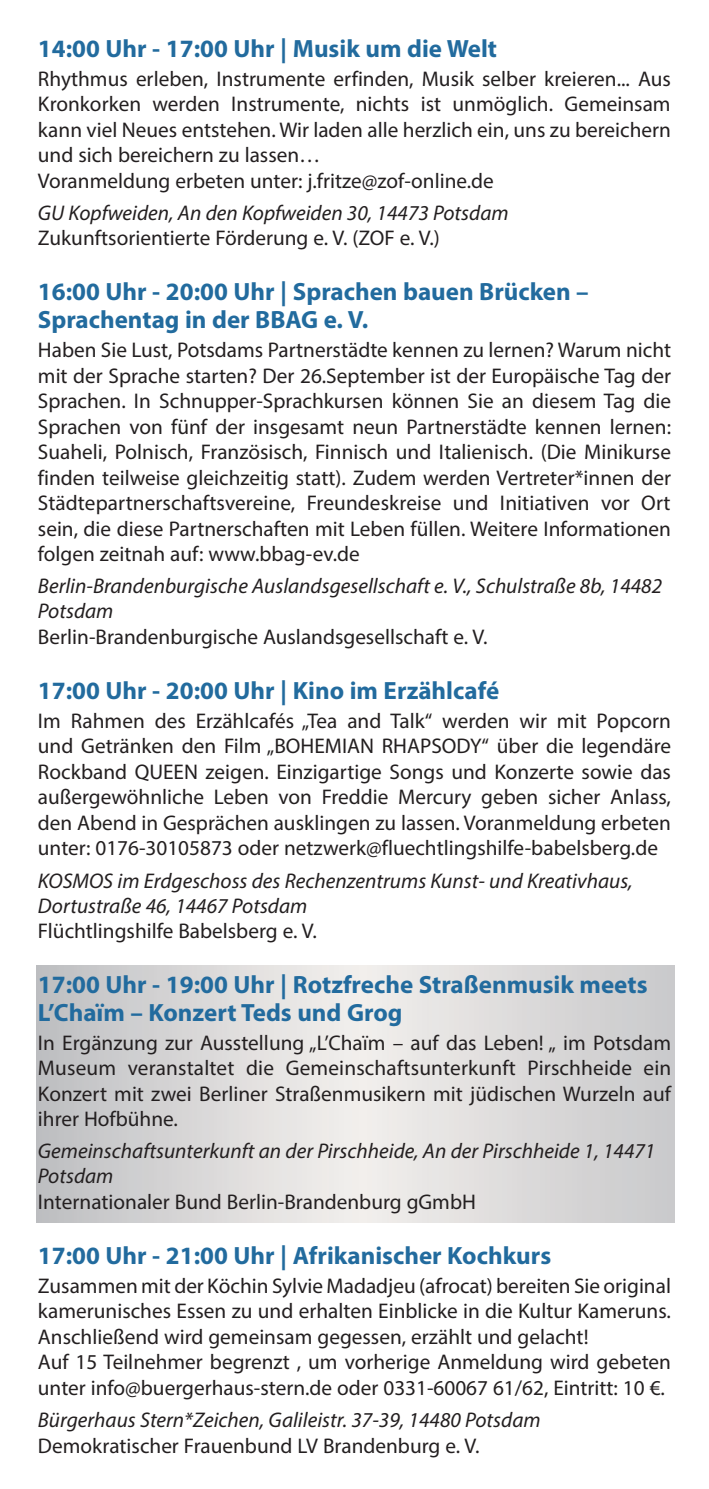
<style>
.page{position:relative;width:709px;height:1489px;background:#fff}
.page>*{position:absolute;margin:0;border:0;box-sizing:border-box;transform-origin:0 0}
.Uhrzeit___Name_10pt{font:700 25px/27.5px "Myriad Pro";color:#226b9e}
.Copy{font:21.25px/25.5px "Myriad Pro";color:#231f20;text-align:justify}
.Adresse{font:italic 21.25px/25px "Myriad Pro";color:#231f20}
</style>
<div class="page">
<svg style="left:36px;top:965px;width:638px;height:257px"></svg>
<p class="Uhrzeit___Name_10pt" style="left:38px;top:34px;width:460px">14:00 Uhr - 17:00 Uhr | Musik um die Welt</p>
<p class="Copy" style="left:38px;top:66px;width:634px">Rhythmus erleben, Instrumente erfinden, Musik selber kreieren... Aus Kronkorken werden Instrumente, nichts ist unmöglich. Gemeinsam kann viel Neues entstehen. Wir laden alle herzlich ein, uns zu bereichern und sich bereichern zu lassen…</p>
<p class="Copy" style="left:38px;top:168px;width:457px">Voranmeldung erbeten unter: j.fritze@zof-online.de</p>
<p class="Adresse" style="left:38px;top:200px;width:472px">GU Kopfweiden, An den Kopfweiden 30, 14473 Potsdam</p>
<p class="Copy" style="left:38px;top:225px;width:403px">Zukunftsorientierte Förderung e. V. (ZOF e. V.)</p>
<p class="Uhrzeit___Name_10pt" style="left:38px;top:277px;width:552px">16:00 Uhr - 20:00 Uhr | Sprachen bauen Brücken –<br>Sprachentag in der BBAG e. V.</p>
<p class="Copy" style="left:38px;top:337px;width:634px">Haben Sie Lust, Potsdams Partnerstädte kennen zu lernen? Warum nicht mit der Sprache starten? Der 26.September ist der Europäische Tag der Sprachen. In Schnupper-Sprachkursen können Sie an diesem Tag die Sprachen von fünf der insgesamt neun Partnerstädte kennen lernen:<br>Suaheli, Polnisch, Französisch, Finnisch und Italienisch. (Die Minikurse finden teilweise gleichzeitig statt). Zudem werden Vertreter*innen der Städtepartnerschaftsvereine, Freundeskreise und Initiativen vor Ort sein, die diese Partnerschaften mit Leben füllen. Weitere Informationen folgen zeitnah auf: www.bbag-ev.de</p>
<p class="Adresse" style="left:38px;top:573px;width:625px">Berlin-Brandenburgische Auslandsgesellschaft e. V., Schulstraße 8b, 14482<br>Potsdam</p>
<p class="Copy" style="left:38px;top:623px;width:451px">Berlin-Brandenburgische Auslandsgesellschaft e. V.</p>
<p class="Uhrzeit___Name_10pt" style="left:38px;top:675px;width:463px">17:00 Uhr - 20:00 Uhr | Kino im Erzählcafé</p>
<p class="Copy" style="left:38px;top:707px;width:634px">Im Rahmen des Erzählcafés „Tea and Talk“ werden wir mit Popcorn und Getränken den Film „BOHEMIAN RHAPSODY“ über die legendäre Rockband QUEEN zeigen. Einzigartige Songs und Konzerte sowie das außergewöhnliche Leben von Freddie Mercury geben sicher Anlass, den Abend in Gesprächen ausklingen zu lassen. Voranmeldung erbeten unter: 0176-30105873 oder netzwerk@fluechtlingshilfe-babelsberg.de</p>
<p class="Adresse" style="left:38px;top:867px;width:596px">KOSMOS im Erdgeschoss des Rechenzentrums Kunst- und Kreativhaus,<br>Dortustraße 46, 14467 Potsdam</p>
<p class="Copy" style="left:38px;top:917px;width:280px">Flüchtlingshilfe Babelsberg e. V.</p>
<p class="Uhrzeit___Name_10pt" style="left:38px;top:970px;width:611px">17:00 Uhr - 19:00 Uhr | Rotzfreche Straßenmusik meets<br>L’Chaïm – Konzert Teds und Grog</p>
<p class="Copy" style="left:38px;top:1029px;width:635px">In Ergänzung zur Ausstellung „L’Chaïm – auf das Leben! „ im Potsdam Museum veranstaltet die Gemeinschaftsunterkunft Pirschheide ein Konzert mit zwei Berliner Straßenmusikern mit jüdischen Wurzeln auf ihrer Hofbühne.</p>
<p class="Adresse" style="left:38px;top:1138px;width:619px">Gemeinschaftsunterkunft an der Pirschheide, An der Pirschheide 1, 14471<br>Potsdam</p>
<p class="Copy" style="left:38px;top:1188px;width:439px">Internationaler Bund Berlin-Brandenburg gGmbH</p>
<p class="Uhrzeit___Name_10pt" style="left:38px;top:1240px;width:515px">17:00 Uhr - 21:00 Uhr | Afrikanischer Kochkurs</p>
<p class="Copy" style="left:38px;top:1272px;width:634px">Zusammen mit der Köchin Sylvie Madadjeu (afrocat) bereiten Sie original kamerunisches Essen zu und erhalten Einblicke in die Kultur Kameruns.<br>Anschließend wird gemeinsam gegessen, erzählt und gelacht!</p>
<p class="Copy" style="left:38px;top:1349px;width:634px">Auf 15 Teilnehmer begrenzt , um vorherige Anmeldung wird gebeten unter info@buergerhaus-stern.de oder 0331-60067 61/62, Eintritt: 10 €.</p>
<p class="Adresse" style="left:38px;top:1406px;width:504px">Bürgerhaus Stern*Zeichen, Galileistr. 37-39, 14480 Potsdam</p>
<p class="Copy" style="left:38px;top:1432px;width:443px">Demokratischer Frauenbund LV Brandenburg e. V.</p>
</div>
